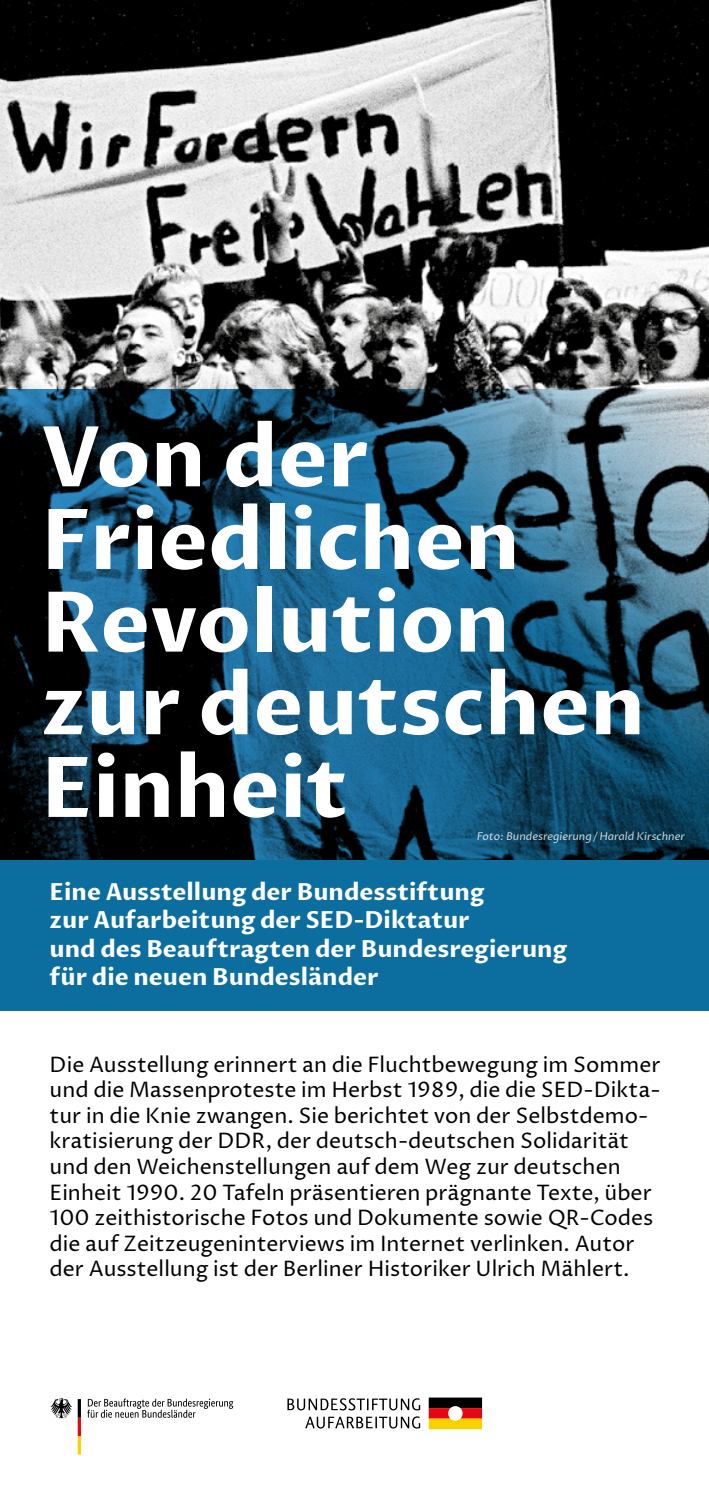
<style>
.page{position:relative;width:709px;height:1489px;background:#fff}
.page>*{position:absolute;margin:0;border:0;box-sizing:border-box;transform-origin:0 0}
.t1{font:700 83.75px/82.5px "Proza Libre";color:#fff}
.t2{font:700 23.5px/28px "Proza Libre";color:#fff}
.t3{font:21.25px/25.5px "Proza Libre";color:#000}
.t4{font:italic 10.75px "Proza Libre";color:#fff}
</style>
<div class="page">
<div style="left:0;top:857px;width:709px;height:153px;background:#0c6e9e"></div>
<img style="left:0;top:0;width:709px;height:389px">
<svg style="left:0;top:389px;width:709px;height:470px;background:#1b465f"></svg>
<svg style="left:87px;top:1398px;width:146px;height:19px"></svg>
<svg style="left:50px;top:1398px;width:22px;height:20px"></svg>
<svg style="left:78px;top:1399px;width:3px;height:55px"></svg>
<svg style="left:429px;top:1397px;width:53px;height:31px;background:#a15f25"></svg>
<svg style="left:305px;top:1416px;width:115px;height:12px"></svg>
<svg style="left:287px;top:1398px;width:133px;height:12px"></svg>
<h1 class="t1" style="left:41px;top:418px;width:606px">Von der<br>Friedlichen<br>Revolution zur deutschen<br>Einheit</h1>
<p class="t4" style="left:476px;top:830px;width:210px">Foto: Bundesregierung/Harald Kirschner</p>
<p class="t2" style="left:50px;top:878px;width:519px">Eine Ausstellung der Bundesstiftung<br>zur Aufarbeitung der SED-Diktatur<br>und des Beauftragten der Bundesregierung für die neuen Bundesländer</p>
<p class="t3" style="left:50px;top:1051px;width:612px">Die Ausstellung erinnert an die Fluchtbewegung im Sommer und die Massenproteste im Herbst 1989, die die SED-Dikta&shy;tur in die Knie zwangen. Sie berichtet von der Selbstdemo&shy;kratisierung der DDR, der deutsch-deutschen Solidarität und den Weichenstellungen auf dem Weg zur deutschen Einheit 1990. 20 Tafeln präsentieren prägnante Texte, über 100 zeithistorische Fotos und Dokumente sowie QR-Codes die auf Zeitzeugeninterviews im Internet verlinken. Autor der Ausstellung ist der Berliner Historiker Ulrich Mählert.</p>
</div>
